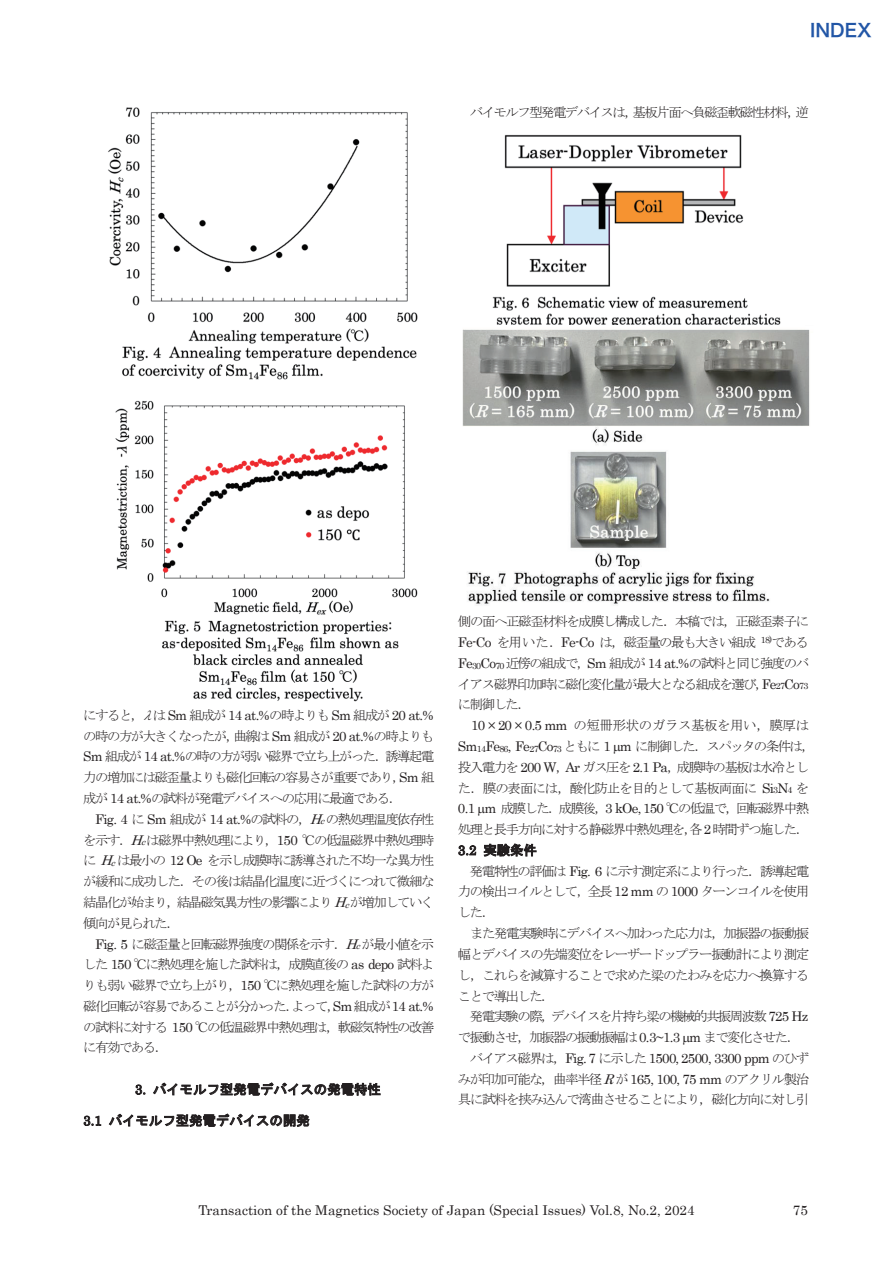
<style>
.page{position:relative;width:893px;height:1263px;background:#fff}
.page>*{position:absolute;margin:0;border:0;box-sizing:border-box;transform-origin:0 0}
.t1{font:18px "Hira Kaku Pro W6";color:#2256a6}
.t2{font:13.5px "Century";color:#231f20}
.t3{font:13.35px/20.9px "MS Mincho";letter-spacing:-.105em;color:#231f20;text-align:justify}
.t4{font:13.35px "MS Gothic";color:#231f20}
.t5{font:13.35px "Century";letter-spacing:-.065em;color:#231f20}
.s1{font-style:italic}
.s2{font-family:"Century"}
.s3{font-family:"Century";font-style:italic}
.s4{font-family:"Century";font-style:italic;font-size:8.85px}
.s5{font-family:"Century";font-size:8.85px}
.s6{font-family:"MS Mincho"}
</style>
<div class="page">
<img style="left:108px;top:107px;width:310px;height:273px">
<img style="left:115px;top:400px;width:303px;height:302px">
<img style="left:492px;top:134px;width:289px;height:191px">
<img style="left:462px;top:329px;width:348px;height:277px">
<h1 class="t1" style="left:810px;top:14px;width:63px">INDEX</h1>
<p class="t3" style="left:470px;top:102px;width:340px">バイモルフ型発電デバイスは，基板片面へ負磁歪軟磁性材料，逆</p>
<p class="t3" style="left:83px;top:705px;width:353px">にすると，<span class="s1">λ</span>は <span class="s2">Sm</span> 組成が <span class="s2">14 at.%</span>の時よりも <span class="s2">Sm</span> 組成が <span class="s2">20 at.%</span>の時の方が大きくなったが，曲線は <span class="s2">Sm</span> 組成が <span class="s2">20 at.%</span>の時よりも<span class="s2">Sm</span> 組成が <span class="s2">14 at.%</span>の時の方が弱い磁界で立ち上がった．誘導起電力の増加には磁歪量よりも磁化回転の容易さが重要であり，<span class="s2">Sm</span> 組成が <span class="s2">14 at.%</span>の試料が発電デバイスへの応用に最適である．</p>
<p class="t3" style="left:83px;top:808px;width:353px;text-indent:12px"><span class="s2">Fig. 4</span> に <span class="s2">Sm</span> 組成が <span class="s2">14 at.%</span>の試料の，<span class="s3">H</span><span class="s4">c</span>の熱処理温度依存性を示す．<span class="s3">H</span><span class="s4">c</span>は磁界中熱処理により，<span class="s2">150</span> ℃の低温磁界中熱処理時に <span class="s3">H</span><span class="s4">c</span>は最小の <span class="s2">12 Oe</span> を示し成膜時に誘導された不均一な異方性が緩和に成功した．その後は結晶化温度に近づくにつれて微細な結晶化が始まり，結晶磁気異方性の影響により <span class="s3">H</span><span class="s4">c</span>が増加していく傾向が見られた．</p>
<p class="t3" style="left:83px;top:933px;width:353px;text-indent:12px"><span class="s2">Fig. 5</span> に磁歪量と回転磁界強度の関係を示す．<span class="s3">H</span><span class="s4">c</span>が最小値を示した <span class="s2">150</span> ℃に熱処理を施した試料は，成膜直後の <span class="s2">as depo</span> 試料よりも弱い磁界で立ち上がり，<span class="s2">150</span> ℃に熱処理を施した試料の方が磁化回転が容易であることが分かった．よって，<span class="s2">Sm</span> 組成が <span class="s2">14 at.%</span>の試料に対する <span class="s2">150</span> ℃の低温磁界中熱処理は，軟磁気特性の改善に有効である．</p>
<p class="t4" style="left:135px;top:1083px;width:247px"><span class="s2">3.</span> バイモルフ型発電デバイスの発電特性</p>
<p class="t4" style="left:83px;top:1114px;width:228px"><span class="s2">3.1</span> バイモルフ型発電デバイスの開発</p>
<p class="t3" style="left:458px;top:611px;width:353px">側の面へ正磁歪材料を成膜し構成した．本稿では，正磁歪素子に<span class="s2">Fe-Co</span> を用いた．<span class="s2">Fe-Co</span> は，磁歪量の最も大きい組成 <sup>18)</sup>である<span class="s2">Fe</span><span class="s5">30</span><span class="s2">Co</span><span class="s5">70</span> 近傍の組成で，<span class="s2">Sm</span> 組成が <span class="s2">14 at.%</span>の試料と同じ強度のバイアス磁界印加時に磁化変化量が最大となる組成を選び，<span class="s2">Fe</span><span class="s5">27</span><span class="s2">Co</span><span class="s5">73</span>に制御した．</p>
<p class="t3" style="left:458px;top:715px;width:359px;text-align:center"><span class="s2">10 × 20 × 0.5 mm</span> の短冊形状のガラス基板を用い，膜厚は<span class="s2">Sm</span><span class="s5">14</span><span class="s2">Fe</span><span class="s5">86</span><span class="s2">, Fe</span><span class="s5">27</span><span class="s2">Co</span><span class="s5">73</span> ともに <span class="s2">1 m</span> に制御した．スパッタの条件は，投入電力を <span class="s2">200 W</span>，<span class="s2">Ar</span> ガス圧を <span class="s2">2.1 Pa</span>，成膜時の基板は水冷とした．膜の表面には，酸化防止を目的として基板両面に <span class="s2">Si</span><span class="s5">3</span><span class="s2">N</span><span class="s5">4</span> を<span class="s2">0.1 m</span> 成膜した．成膜後，<span class="s2">3 kOe, 150</span> ℃の低温で，回転磁界中熱処理と長手方向に対する静磁界中熱処理を，各 <span class="s2">2</span> 時間ずつ施した．</p>
<p class="t4" style="left:458px;top:843px;width:80px"><span class="s2">3.2</span> 実験条件</p>
<p class="t3" style="left:458px;top:860px;width:353px;text-indent:12px">発電特性の評価は <span class="s2">Fig. 6</span> に示す測定系により行った．誘導起電力の検出コイルとして，全長 <span class="s2">12 mm</span> の <span class="s2">1000</span> ターンコイルを使用した．</p>
<p class="t3" style="left:458px;top:923px;width:353px;text-indent:12px">また発電実験時にデバイスへ加わった応力は，加振器の振動振幅とデバイスの先端変位をレーザードップラー振動計により測定し，これらを減算することで求めた梁のたわみを応力へ換算することで導出した．</p>
<p class="t3" style="left:458px;top:1006px;width:352px;text-indent:12px">発電実験の際，デバイスを片持ち梁の機械的共振周波数 <span class="s2">725 Hz</span>で振動させ，加振器の振動振幅は <span class="s2">0.3~1.3 m</span> まで変化させた．</p>
<p class="t5" style="left:470px;top:1047px;width:341px"><span class="s6">バイアス磁界は，</span>Fig. 7 <span class="s6">に示した</span> 1500, 2500, 3300 ppm <span class="s6">のひず</span></p>
<p class="t3" style="left:458px;top:1068px;width:353px">みが印加可能な，曲率半径 <span class="s3">R</span>が <span class="s2">165, 100, 75 mm</span> のアクリル製治具に試料を挟み込んで湾曲させることにより，磁化方向に対し引</p>
<p class="t2" style="left:198px;top:1199px;width:498px">Transaction of the Magnetics Society of Japan (Special Issues) Vol.8, No.2, 2024</p>
<p class="t2" style="left:793px;top:1199px;width:17px">75</p>
</div>
